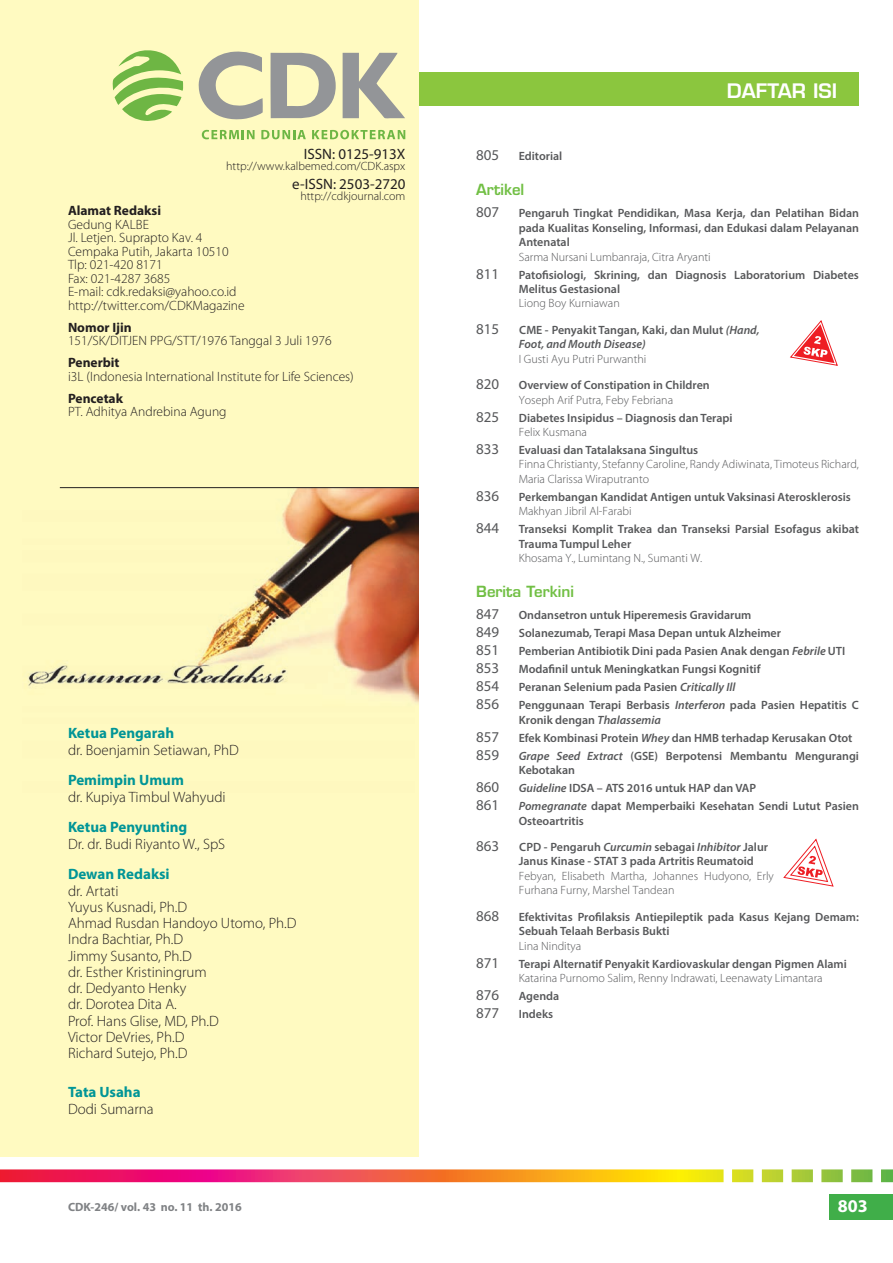
<style>
.page{position:relative;width:893px;height:1263px;background:#fff}
.page>*{position:absolute;margin:0;border:0;box-sizing:border-box;transform-origin:0 0}
.t1{font:600 19.5px "Eurostile LT Std";color:#fff}
.t2{font:700 18px "Myriad Pro";color:#fff}
.t3{font:300 15px/16.2px "Myriad Pro";color:#231f20}
.t4{font:15px "Myriad Pro";color:#57585a}
.t5{font:700 15px "Myriad Pro";color:#009597}
.t6{font:15px "Myriad Pro";color:#231f20}
.t7{font:600 15px "Eurostile LT Std";color:#71bf44}
.t8{font:300 13.5px/13.5px "Myriad Pro";color:#231f20}
.t9{font:700 13.5px "Myriad Pro";color:#231f20}
.t10{font:600 12px/14.4px "Myriad Pro";color:#57585a}
.t11{font:300 12px/14.4px "Myriad Pro";color:#57585a}
.t12{font:300 12px "Myriad Pro";color:#231f20}
.t13{font:700 12px "Myriad Pro";color:#808285}
.s1{font-style:italic}
</style>
<div class="page">
<div style="left:829px;top:1194px;width:64px;height:26px;background:#40ae49"></div>
<svg style="left:0;top:1169px;width:893px;height:13px;background:#e87c50"></svg>
<div style="left:419px;top:72px;width:440px;height:34px;background:#8bc63e"></div>
<div style="left:0;top:0;width:419px;height:1157px;background:#fffac1"></div>
<img style="left:28px;top:488px;width:390px;height:215px">
<hr style="left:60px;top:487px;width:359px;height:1px;background:#231f20">
<svg style="left:198px;top:51px;width:65px;height:69px"></svg>
<svg style="left:343px;top:53px;width:62px;height:66px"></svg>
<svg style="left:270px;top:52px;width:66px;height:67px"></svg>
<svg style="left:202px;top:130px;width:53px;height:9px"></svg>
<svg style="left:261px;top:130px;width:45px;height:9px"></svg>
<svg style="left:312px;top:130px;width:93px;height:9px"></svg>
<svg style="left:112px;top:50px;width:71px;height:71px"></svg>
<svg style="left:783px;top:838px;width:51px;height:49px"></svg>
<svg style="left:790px;top:320px;width:48px;height:46px"></svg>
<p class="t6" style="left:304px;top:145px;width:103px">ISSN: 0125-913X</p>
<p class="t12" style="left:226px;top:159px;width:181px">http://www.kalbemed.com/CDK.aspx</p>
<p class="t6" style="left:292px;top:174px;width:115px">e-ISSN: 2503-2720</p>
<p class="t12" style="left:300px;top:189px;width:106px">http://cdkjournal.com</p>
<p class="t9" style="left:68px;top:202px;width:95px">Alamat Redaksi</p>
<p class="t8" style="left:68px;top:218px;width:178px">Gedung KALBE<br>Jl. Letjen. Suprapto Kav. 4<br>Cempaka Putih, Jakarta 10510<br>Tlp: 021-420 8171<br>Fax: 021-4287 3685<br>E-mail: cdk.redaksi@yahoo.co.id http://twitter.com/CDKMagazine</p>
<p class="t9" style="left:68px;top:318px;width:65px">Nomor Ijin</p>
<p class="t8" style="left:68px;top:334px;width:265px">151/SK/DITJEN PPG/STT/1976 Tanggal 3 Juli 1976</p>
<p class="t9" style="left:68px;top:354px;width:53px">Penerbit</p>
<p class="t8" style="left:68px;top:370px;width:287px">i3L (Indonesia International Institute for Life Sciences)</p>
<p class="t9" style="left:68px;top:389px;width:57px">Pencetak</p>
<p class="t8" style="left:68px;top:405px;width:160px">PT. Adhitya Andrebina Agung</p>
<p class="t5" style="left:68px;top:724px;width:108px">Ketua Pengarah</p>
<p class="t3" style="left:68px;top:742px;width:172px">dr. Boenjamin Setiawan, PhD</p>
<p class="t5" style="left:68px;top:770px;width:117px">Pemimpin Umum</p>
<p class="t3" style="left:68px;top:789px;width:159px">dr. Kupiya Timbul Wahyudi</p>
<p class="t5" style="left:68px;top:817px;width:121px">Ketua Penyunting</p>
<p class="t3" style="left:68px;top:836px;width:159px">Dr. dr. Budi Riyanto W., SpS</p>
<p class="t5" style="left:68px;top:864px;width:103px">Dewan Redaksi</p>
<p class="t3" style="left:68px;top:883px;width:230px">dr. Artati<br>Yuyus Kusnadi, Ph.D<br>Ahmad Rusdan Handoyo Utomo, Ph.D<br>Indra Bachtiar, Ph.D<br>Jimmy Susanto, Ph.D<br>dr. Esther Kristiningrum<br>dr. Dedyanto Henky<br>dr. Dorotea Dita A.<br>Prof. Hans Glise, MD, Ph.D<br>Victor DeVries, Ph.D<br>Richard Sutejo, Ph.D</p>
<p class="t5" style="left:68px;top:1082px;width:74px">Tata Usaha</p>
<p class="t3" style="left:68px;top:1101px;width:87px">Dodi Sumarna</p>
<h1 class="t1" style="left:727px;top:79px;width:112px">DAFTAR ISI</h1>
<p class="t4" style="left:476px;top:146px;width:25px">805</p>
<p class="t10" style="left:519px;top:149px;width:45px">Editorial</p>
<p class="t7" style="left:476px;top:180px;width:50px">Artikel</p>
<p class="t4" style="left:476px;top:203px;width:25px">807</p>
<p class="t10" style="left:519px;top:206px;width:342px;text-align:justify">Pengaruh Tingkat Pendidikan, Masa Kerja, dan Pelatihan Bidan pada Kualitas Konseling, Informasi, dan Edukasi dalam Pelayanan Antenatal</p>
<p class="t11" style="left:519px;top:250px;width:193px">Sarma Nursani Lumbanraja, Citra Aryanti</p>
<p class="t4" style="left:476px;top:264px;width:25px">811</p>
<p class="t10" style="left:519px;top:267px;width:342px">Patofisiologi, Skrining, dan Diagnosis Laboratorium Diabetes<br>Melitus Gestasional</p>
<p class="t11" style="left:519px;top:296px;width:103px">Liong Boy Kurniawan</p>
<p class="t4" style="left:476px;top:320px;width:25px">815</p>
<p class="t10" style="left:519px;top:322px;width:242px">CME - Penyakit Tangan, Kaki, dan Mulut <span class="s1">(Hand,<br>Foot, and Mouth Disease)</span></p>
<p class="t11" style="left:519px;top:352px;width:129px">I Gusti Ayu Putri Purwanthi</p>
<p class="t4" style="left:476px;top:375px;width:25px">820</p>
<p class="t10" style="left:519px;top:378px;width:193px">Overview of Constipation in Children</p>
<p class="t11" style="left:519px;top:393px;width:156px">Yoseph Arif Putra, Feby Febriana</p>
<p class="t4" style="left:476px;top:407px;width:25px">825</p>
<p class="t10" style="left:519px;top:410px;width:215px">Diabetes Insipidus – Diagnosis dan Terapi</p>
<p class="t11" style="left:519px;top:425px;width:70px">Felix Kusmana</p>
<p class="t4" style="left:476px;top:440px;width:25px">833</p>
<p class="t10" style="left:519px;top:442px;width:181px">Evaluasi dan Tatalaksana Singultus</p>
<p class="t11" style="left:519px;top:457px;width:342px">Finna Christianty, Stefanny Caroline, Randy Adiwinata, Timoteus Richard,<br>Maria Clarissa Wiraputranto</p>
<p class="t4" style="left:476px;top:486px;width:25px">836</p>
<p class="t10" style="left:519px;top:489px;width:334px">Perkembangan Kandidat Antigen untuk Vaksinasi Aterosklerosis</p>
<p class="t11" style="left:519px;top:504px;width:114px">Makhyan Jibril Al-Farabi</p>
<p class="t4" style="left:476px;top:519px;width:25px">844</p>
<p class="t10" style="left:519px;top:522px;width:342px">Transeksi Komplit Trakea dan Transeksi Parsial Esofagus akibat<br>Trauma Tumpul Leher</p>
<p class="t11" style="left:519px;top:551px;width:185px">Khosama Y., Lumintang N., Sumanti W.</p>
<p class="t7" style="left:476px;top:582px;width:99px">Berita Terkini</p>
<p class="t4" style="left:476px;top:605px;width:25px">847</p>
<p class="t10" style="left:519px;top:608px;width:234px">Ondansetron untuk Hiperemesis Gravidarum</p>
<p class="t4" style="left:476px;top:623px;width:25px">849</p>
<p class="t10" style="left:519px;top:626px;width:264px">Solanezumab, Terapi Masa Depan untuk Alzheimer</p>
<p class="t4" style="left:476px;top:641px;width:25px">851</p>
<p class="t10" style="left:519px;top:644px;width:328px">Pemberian Antibiotik Dini pada Pasien Anak dengan <span class="s1">Febrile</span> UTI</p>
<p class="t4" style="left:476px;top:659px;width:25px">853</p>
<p class="t10" style="left:519px;top:662px;width:243px">Modafinil untuk Meningkatkan Fungsi Kognitif</p>
<p class="t4" style="left:476px;top:677px;width:25px">854</p>
<p class="t10" style="left:519px;top:680px;width:218px">Peranan Selenium pada Pasien <span class="s1">Critically Ill</span></p>
<p class="t4" style="left:476px;top:695px;width:25px">856</p>
<p class="t10" style="left:519px;top:698px;width:342px">Penggunaan Terapi Berbasis <span class="s1">Interferon</span> pada Pasien Hepatitis C<br>Kronik dengan <span class="s1">Thalassemia</span></p>
<p class="t4" style="left:476px;top:727px;width:25px">857</p>
<p class="t10" style="left:519px;top:730px;width:335px">Efek Kombinasi Protein <span class="s1">Whey</span> dan HMB terhadap Kerusakan Otot</p>
<p class="t4" style="left:476px;top:745px;width:25px">859</p>
<p class="t10" style="left:519px;top:748px;width:342px"><span class="s1">Grape Seed Extract</span> (GSE) Berpotensi Membantu Mengurangi<br>Kebotakan</p>
<p class="t4" style="left:476px;top:778px;width:25px">860</p>
<p class="t10" style="left:519px;top:780px;width:239px"><span class="s1">Guideline</span> IDSA – ATS 2016 untuk HAP dan VAP</p>
<p class="t4" style="left:476px;top:796px;width:25px">861</p>
<p class="t10" style="left:519px;top:798px;width:342px"><span class="s1">Pomegranate</span> dapat Memperbaiki Kesehatan Sendi Lutut Pasien<br>Osteoartritis</p>
<p class="t4" style="left:476px;top:837px;width:25px">863</p>
<p class="t10" style="left:519px;top:839px;width:251px">CPD - Pengaruh <span class="s1">Curcumin</span> sebagai <span class="s1">Inhibitor</span> Jalur<br>Janus Kinase - STAT 3 pada Artritis Reumatoid</p>
<p class="t11" style="left:519px;top:869px;width:257px">Febyan, Elisabeth Martha, Johannes Hudyono, Erly<br>Furhana Furny, Marshel Tandean</p>
<p class="t4" style="left:476px;top:906px;width:25px">868</p>
<p class="t10" style="left:519px;top:909px;width:342px">Efektivitas Profilaksis Antiepileptik pada Kasus Kejang Demam:<br>Sebuah Telaah Berbasis Bukti</p>
<p class="t11" style="left:519px;top:938px;width:64px">Lina Ninditya</p>
<p class="t4" style="left:476px;top:953px;width:25px">871</p>
<p class="t10" style="left:519px;top:956px;width:330px">Terapi Alternatif Penyakit Kardiovaskular dengan Pigmen Alami</p>
<p class="t11" style="left:519px;top:971px;width:305px">Katarina Purnomo Salim, Renny Indrawati, Leenawaty Limantara</p>
<p class="t4" style="left:476px;top:986px;width:25px">876</p>
<p class="t10" style="left:519px;top:988px;width:42px">Agenda</p>
<p class="t4" style="left:476px;top:1004px;width:25px">877</p>
<p class="t10" style="left:519px;top:1006px;width:36px">Indeks</p>
<p class="t13" style="left:68px;top:1199px;width:175px">CDK-246/ vol. 43 no. 11 th. 2016</p>
<h2 class="t2" style="left:838px;top:1194px;width:31px">803</h2>
</div>
